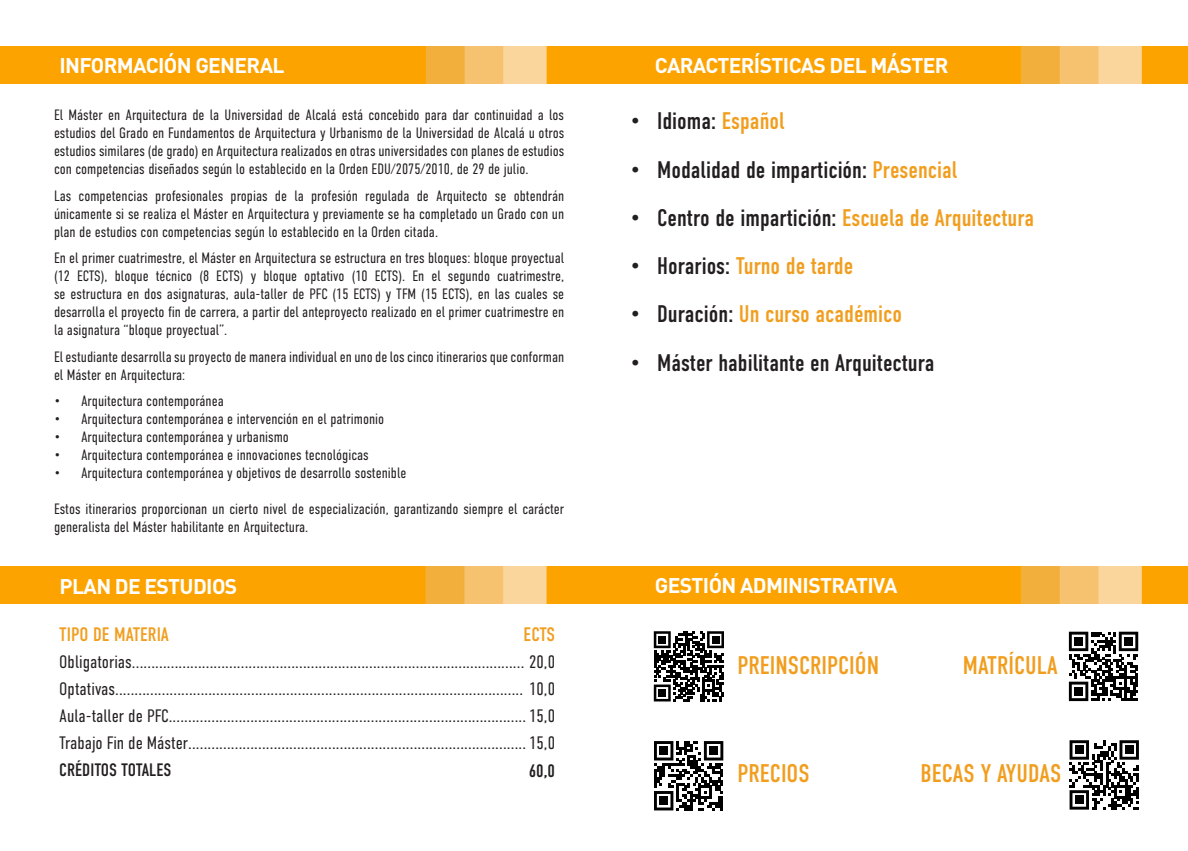
<style>
.page{position:relative;width:1188px;height:851px;background:#fff}
.page>*{position:absolute;margin:0;border:0;box-sizing:border-box;transform-origin:0 0}
.t1{font:25.5px "DIN Condensed";color:#f19e1f}
.t2{font:24px "DIN Condensed";color:#231f20}
.t3{font:24px "DIN Condensed";color:#f19e1f}
.t4{font:700 21px "DIN Pro";letter-spacing:-.03em;color:#fff}
.t5{font:19.5px "DIN Condensed";color:#f19e1f}
.t6{font:300 18px "DIN Condensed";color:#231f20}
.t7{font:18px "DIN Condensed";color:#231f20}
.t8{font:300 15px/18px "DIN Condensed";color:#231f20;text-align:justify}
.s1{color:#f19e1f}
.s2{color:#231f20}
</style>
<div class="page">
<img style="left:0;top:566px;width:1188px;height:37px">
<svg style="left:654px;top:631px;width:70px;height:70px"></svg>
<div style="left:659px;top:636px;width:7px;height:7px;background:#000"></div>
<div style="left:712px;top:636px;width:7px;height:7px;background:#000"></div>
<div style="left:659px;top:689px;width:7px;height:7px;background:#000"></div>
<svg style="left:654px;top:741px;width:69px;height:69px"></svg>
<div style="left:660px;top:746px;width:8px;height:8px;background:#000"></div>
<div style="left:709px;top:746px;width:9px;height:8px;background:#000"></div>
<div style="left:660px;top:796px;width:8px;height:8px;background:#000"></div>
<svg style="left:1069px;top:631px;width:69px;height:70px"></svg>
<div style="left:1074px;top:637px;width:9px;height:8px;background:#000"></div>
<div style="left:1124px;top:637px;width:9px;height:8px;background:#000"></div>
<div style="left:1074px;top:687px;width:9px;height:8px;background:#000"></div>
<svg style="left:1070px;top:740px;width:69px;height:69px"></svg>
<div style="left:1075px;top:745px;width:8px;height:9px;background:#000"></div>
<div style="left:1125px;top:745px;width:8px;height:9px;background:#000"></div>
<div style="left:1075px;top:795px;width:8px;height:9px;background:#000"></div>
<img style="left:0;top:46px;width:1188px;height:38px">
<h3 class="t4" style="left:59px;top:52px;width:227px">INFORMACIÓN GENERAL</h3>
<h3 class="t4" style="left:655px;top:51px;width:295px">CARACTERÍSTICAS DEL MÁSTER</h3>
<p class="t8" style="left:54px;top:106px;width:512px">El Máster en Arquitectura de la Universidad de Alcalá está concebido para dar continuidad a los estudios del Grado en Fundamentos de Arquitectura y Urbanismo de la Universidad de Alcalá u otros estudios similares (de grado) en Arquitectura realizados en otras universidades con planes de estudios con competencias diseñados según lo establecido en la Orden EDU/2075/2010, de 29 de julio.</p>
<p class="t8" style="left:54px;top:186px;width:512px">Las competencias profesionales propias de la profesión regulada de Arquitecto se obtendrán únicamente si se realiza el Máster en Arquitectura y previamente se ha completado un Grado con un plan de estudios con competencias según lo establecido en la Orden citada.</p>
<p class="t8" style="left:54px;top:249px;width:512px">En el primer cuatrimestre, el Máster en Arquitectura se estructura en tres bloques: bloque proyectual (12 ECTS), bloque técnico (8 ECTS) y bloque optativo (10 ECTS). En el segundo cuatrimestre, se estructura en dos asignaturas, aula-taller de PFC (15 ECTS) y TFM (15 ECTS), en las cuales se desarrolla el proyecto fin de carrera, a partir del anteproyecto realizado en el primer cuatrimestre en la asignatura “bloque proyectual”.</p>
<p class="t8" style="left:54px;top:347px;width:512px">El estudiante desarrolla su proyecto de manera individual en uno de los cinco itinerarios que conforman el Máster en Arquitectura:</p>
<p class="t8" style="left:54px;top:392px;width:171px">• Arquitectura contemporánea</p>
<p class="t8" style="left:54px;top:410px;width:332px">• Arquitectura contemporánea e intervención en el patrimonio</p>
<p class="t8" style="left:54px;top:428px;width:236px">• Arquitectura contemporánea y urbanismo</p>
<p class="t8" style="left:54px;top:446px;width:316px">• Arquitectura contemporánea e innovaciones tecnológicas</p>
<p class="t8" style="left:54px;top:464px;width:354px">• Arquitectura contemporánea y objetivos de desarrollo sostenible</p>
<p class="t8" style="left:54px;top:500px;width:512px">Estos itinerarios proporcionan un cierto nivel de especialización, garantizando siempre el carácter generalista del Máster habilitante en Arquitectura.</p>
<p class="t2" style="left:630px;top:107px;width:156px">• Idioma: <span class="s1">Español</span></p>
<p class="t2" style="left:630px;top:156px;width:329px">• Modalidad de impartición: <span class="s1">Presencial</span></p>
<p class="t2" style="left:630px;top:204px;width:406px">• Centro de impartición: <span class="s1">Escuela de Arquitectura</span></p>
<p class="t3" style="left:630px;top:252px;width:225px"><span class="s2">• Horarios:</span> Turno de tarde</p>
<p class="t3" style="left:630px;top:300px;width:273px"><span class="s2">• Duración:</span> Un curso académico</p>
<p class="t2" style="left:630px;top:349px;width:306px">• Máster habilitante en Arquitectura</p>
<p class="t4" style="left:60px;top:571px;width:179px">PLAN DE ESTUDIOS</p>
<p class="t4" style="left:655px;top:571px;width:244px">GESTIÓN ADMINISTRATIVA</p>
<p class="t5" style="left:59px;top:623px;width:111px">TIPO DE MATERIA</p>
<p class="t6" style="left:59px;top:651px;width:497px">Obligatorias..................................................................................................... 20,0</p>
<p class="t6" style="left:59px;top:678px;width:497px">Optativas......................................................................................................... 10,0</p>
<p class="t6" style="left:59px;top:705px;width:497px">Aula-taller de PFC............................................................................................15,0</p>
<p class="t6" style="left:59px;top:732px;width:497px">Trabajo Fin de Máster.......................................................................................15,0</p>
<p class="t7" style="left:59px;top:759px;width:114px">CRÉDITOS TOTALES</p>
<p class="t5" style="left:524px;top:623px;width:33px">ECTS</p>
<p class="t7" style="left:529px;top:760px;width:28px">60,0</p>
<h1 class="t1" style="left:737px;top:651px;width:143px">PREINSCRIPCIÓN</h1>
<h1 class="t1" style="left:737px;top:759px;width:74px">PRECIOS</h1>
<h1 class="t1" style="left:963px;top:651px;width:96px">MATRÍCULA</h1>
<h1 class="t1" style="left:921px;top:759px;width:142px">BECAS Y AYUDAS</h1>
</div>
